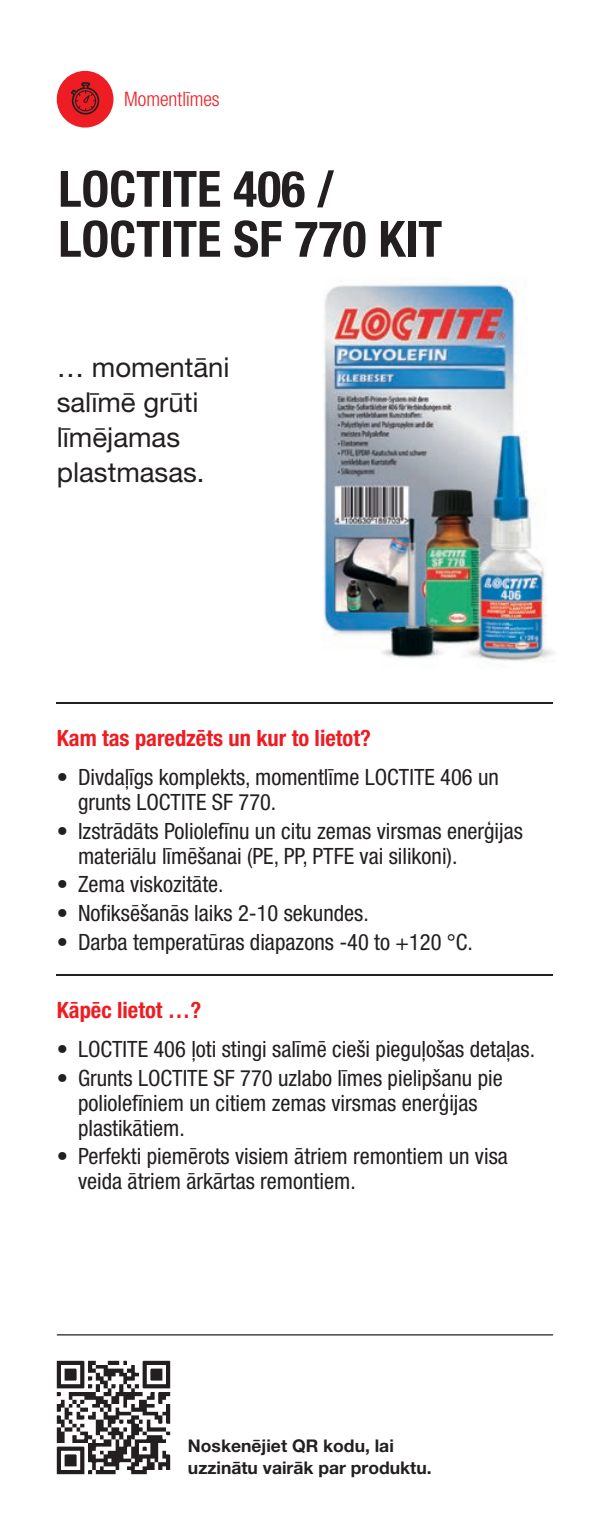
<style>
.page{position:relative;width:610px;height:1531px;background:#fff}
.page>*{position:absolute;margin:0;border:0;box-sizing:border-box;transform-origin:0 0}
.t1{font:700 condensed 50px/50px "Helvetica Neue LT Pro";color:#231f20}
.t2{font:27.5px/35px "Helvetica Neue LT Pro";color:#231f20}
.t3{font:condensed 22.5px/25px "Helvetica Neue LT Pro";color:#231f20}
.t4{font:700 condensed 22.5px "Helvetica Neue LT Pro";color:#ee1d23}
.t5{font:300 condensed 20px "Helvetica Neue LT Pro";color:#ee1d23}
.t6{font:700 17.5px/22.5px "Helvetica Neue LT Pro";color:#231f20}
</style>
<div class="page">
<img style="left:56px;top:1360px;width:115px;height:115px">
<img style="left:323px;top:283px;width:231px;height:379px">
<hr style="left:57px;top:1334px;width:496px;height:1px;background:#231f20">
<hr style="left:57px;top:702px;width:496px;height:1px;background:#231f20">
<hr style="left:57px;top:974px;width:496px;height:1px;background:#231f20">
<div style="left:57px;top:71px;width:56px;height:57px;background:#ee1d23;border-radius:50%"></div>
<svg style="left:71px;top:82px;width:28px;height:33px"></svg>
<p class="t5" style="left:124px;top:88px;width:97px">Momentlīmes</p>
<h1 class="t1" style="left:58px;top:163px;width:385px">LOCTITE 406 /<br>LOCTITE SF 770 KIT</h1>
<p class="t2" style="left:57px;top:350px;width:174px">… momentāni salīmē grūti līmējamas plastmasas.</p>
<p class="t4" style="left:57px;top:724px;width:315px">Kam tas paredzēts un kur to lietot?</p>
<p class="t3" style="left:78px;top:765px;width:422px;text-indent:-21px">• Divdaļīgs komplekts, momentlīme LOCTITE 406 un grunts LOCTITE SF 770.</p>
<p class="t3" style="left:78px;top:818px;width:446px;text-indent:-21px">• Izstrādāts Poliolefīnu un citu zemas virsmas enerģijas materiālu līmēšanai (PE, PP, PTFE vai silikoni).</p>
<p class="t3" style="left:57px;top:872px;width:168px">• Zema viskozitāte.</p>
<p class="t3" style="left:57px;top:900px;width:313px">• Nofiksēšanās laiks 2-10 sekundes.</p>
<p class="t3" style="left:57px;top:929px;width:417px">• Darba temperatūras diapazons -40 to +120 °C.</p>
<p class="t4" style="left:57px;top:996px;width:146px">Kāpēc lietot …?</p>
<p class="t3" style="left:57px;top:1036px;width:480px">• LOCTITE 406 ļoti stingi salīmē cieši pieguļošas detaļas.</p>
<p class="t3" style="left:78px;top:1065px;width:426px;text-indent:-21px">• Grunts LOCTITE SF 770 uzlabo līmes pielipšanu pie poliolefīniem un citiem zemas virsmas enerģijas plastikātiem.</p>
<p class="t3" style="left:78px;top:1144px;width:431px;text-indent:-21px">• Perfekti piemērots visiem ātriem remontiem un visa veida ātriem ārkārtas remontiem.</p>
<p class="t6" style="left:188px;top:1434px;width:245px">Noskenējiet QR kodu, lai uzzinātu vairāk par produktu.</p>
</div>
